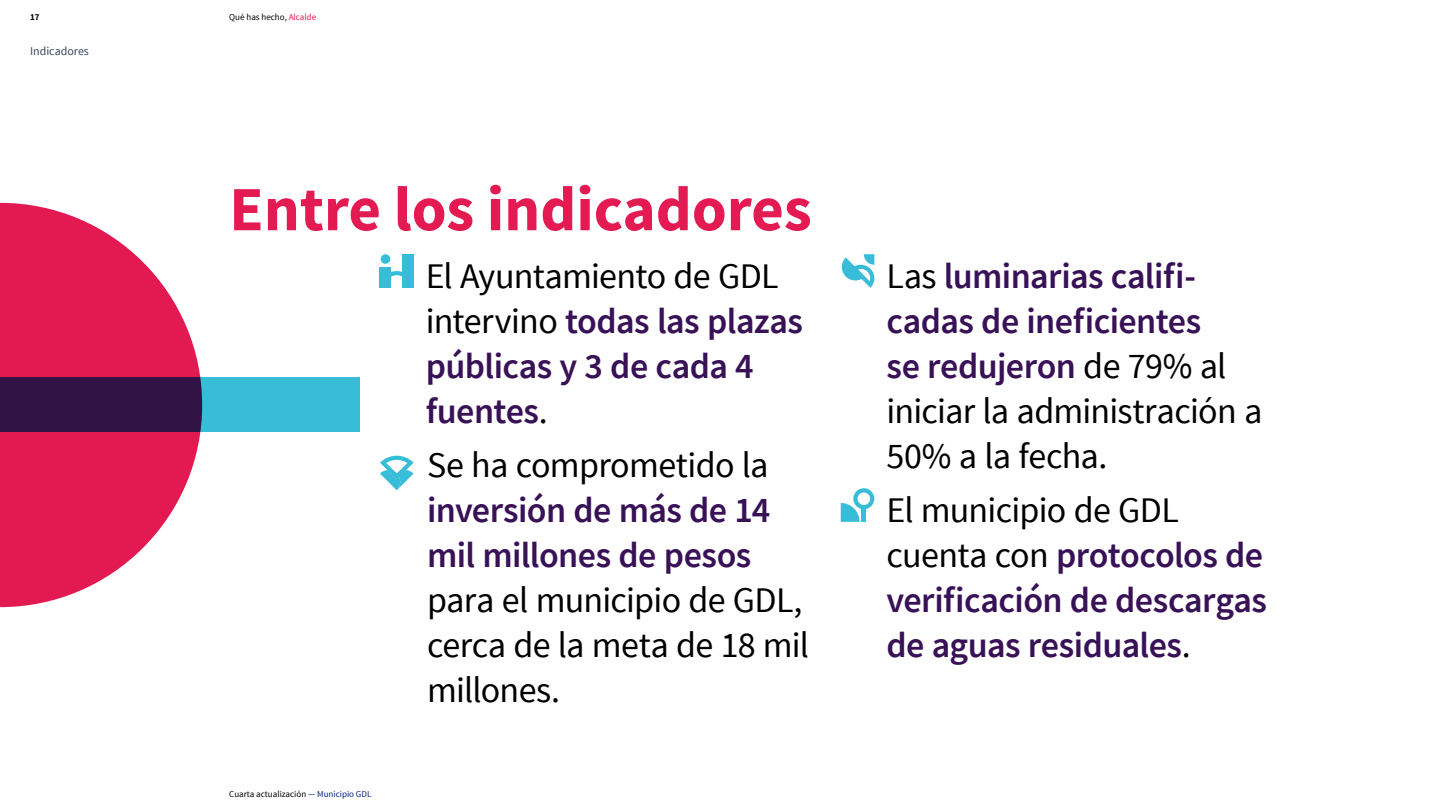
<style>
.page{position:relative;width:1440px;height:810px;background:#fff}
.page>*{position:absolute;margin:0;border:0;box-sizing:border-box;transform-origin:0 0}
.t1{font:700 63px "Source Sans Pro";color:#e41a52}
.GC__Caption___Info{font:600 36px/45px "Source Sans Pro";letter-spacing:-.015em;color:#381157}
.GC__Caption___Info-2{font:36px/45px "Source Sans Pro";letter-spacing:-.02em;color:#000}
.t2{font:12px "Source Sans Pro";color:#3b4761}
.t3{font:9px "Source Sans Pro";color:#000}
.t4{font:700 9px "Source Sans Pro";color:#000}
.s1{color:#e41a52}
.s2{font-weight:400;color:#000}
.s3{font-weight:600;color:#381157}
.s4{color:#032185}
</style>
<div class="page">
<svg style="left:0;top:203px;width:202px;height:404px;fill:#e31a52"></svg>
<svg style="left:0;top:378px;width:360px;height:54px;background:#345c85"></svg>
<svg style="left:391px;top:271px;width:12px;height:17px"></svg>
<div style="left:403px;top:254px;width:11px;height:34px;background:#38bdd9"></div>
<div style="left:380px;top:267px;width:11px;height:21px;background:#38bdd9"></div>
<div style="left:381px;top:254px;width:9px;height:10px;background:#38bdd9;border-radius:50%"></div>
<svg style="left:380px;top:456px;width:34px;height:34px"></svg>
<svg style="left:841px;top:254px;width:34px;height:34px"></svg>
<svg style="left:841px;top:488px;width:33px;height:34px"></svg>
<p class="t4" style="left:30px;top:11px;width:11px">17</p>
<p class="t3" style="left:229px;top:11px;width:89px">Qué has hecho, <span class="s1">Alcalde</span></p>
<p class="t2" style="left:30px;top:44px;width:61px">Indicadores</p>
<p class="t1" style="left:229px;top:167px;width:584px">Entre los indicadores</p>
<p class="GC__Caption___Info" style="left:426px;top:253px;width:379px"><span class="s2">El Ayuntamiento de GDL intervino</span> todas las plazas públicas y 3 de cada 4 fuentes<span class="s2">.</span></p>
<p class="GC__Caption___Info-2" style="left:427px;top:443px;width:383px">Se ha comprometido la <span class="s3">inversión de más de 14 mil millones de pesos </span>para el municipio de GDL, cerca de la meta de 18 mil millones.</p>
<p class="t3" style="left:229px;top:788px;width:144px">Cuarta actualización <span class="s4">— Municipio GDL</span></p>
<p class="GC__Caption___Info" style="left:886px;top:253px;width:377px"><span class="s2">Las</span> luminarias califi&shy;cadas de ineficientes<br>se redujeron <span class="s2">de 79% al iniciar la administración a<br>50% a la fecha.</span></p>
<p class="GC__Caption___Info" style="left:886px;top:487px;width:382px"><span class="s2">El municipio de GDL cuenta con</span> protocolos de verificación de descargas de aguas residuales<span class="s2">.</span></p>
</div>
